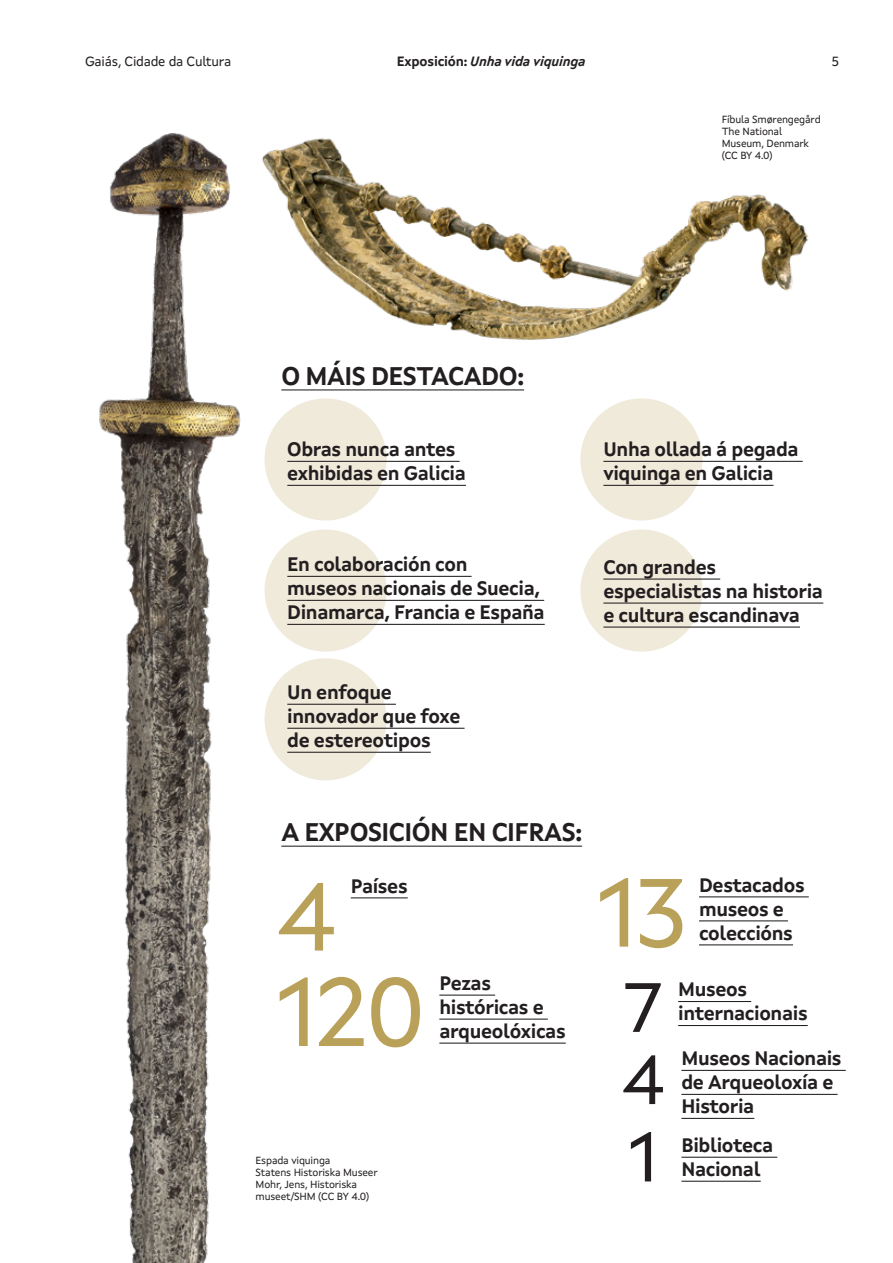
<style>
.page{position:relative;width:893px;height:1263px;background:#fff}
.page>*{position:absolute;margin:0;border:0;box-sizing:border-box;transform-origin:0 0}
.Txt_bloques{font:97.95px "Xunta Sans";color:#baa159}
.Txt_bloques-2{font:70.65px "Xunta Sans";color:#231f20}
.tit_mays_subra{font:700 25.5px "Xunta Sans";letter-spacing:-.02em;color:#231f20}
.ladillo_peq{font:700 19.5px/24px "Xunta Sans";letter-spacing:-.02em;color:#231f20}
.t1{font:italic 700 13.5px "Xunta Sans";letter-spacing:-.015em;color:#231f20}
.t2{font:13.5px "Xunta Sans";letter-spacing:-.015em;color:#231f20}
.Pe_de_foto_-_s_salto{font:10.5px/12px "Xunta Sans";letter-spacing:-.015em;color:#231f20}
.s1{font-style:normal}
</style>
<div class="page">
<div style="left:265px;top:398px;width:122px;height:122px;background:#f0eadb;border-radius:50%"></div>
<div style="left:265px;top:529px;width:122px;height:123px;background:#f0eadb;border-radius:50%"></div>
<div style="left:265px;top:658px;width:122px;height:122px;background:#f0eadb;border-radius:50%"></div>
<div style="left:580px;top:398px;width:122px;height:122px;background:#f0eadb;border-radius:50%"></div>
<div style="left:580px;top:529px;width:122px;height:123px;background:#f0eadb;border-radius:50%"></div>
<img style="left:99px;top:133px;width:142px;height:1130px">
<img style="left:262px;top:138px;width:547px;height:202px">
<hr style="left:351px;top:897px;width:57px;height:1px;background:#231f20">
<hr style="left:439px;top:994px;width:56px;height:2px;background:#231f20">
<hr style="left:439px;top:1018px;width:109px;height:2px;background:#231f20">
<hr style="left:439px;top:1042px;width:127px;height:2px;background:#231f20">
<hr style="left:681px;top:1070px;width:165px;height:1px;background:#231f20">
<hr style="left:681px;top:1094px;width:156px;height:1px;background:#231f20">
<hr style="left:681px;top:1118px;width:73px;height:1px;background:#231f20">
<hr style="left:681px;top:1157px;width:96px;height:1px;background:#231f20">
<hr style="left:681px;top:1181px;width:80px;height:1px;background:#231f20">
<hr style="left:678px;top:1001px;width:73px;height:1px;background:#231f20">
<hr style="left:678px;top:1025px;width:130px;height:1px;background:#231f20">
<hr style="left:699px;top:896px;width:110px;height:1px;background:#231f20">
<hr style="left:699px;top:920px;width:89px;height:1px;background:#231f20">
<hr style="left:699px;top:944px;width:94px;height:1px;background:#231f20">
<hr style="left:281px;top:389px;width:243px;height:1px;background:#231f20">
<hr style="left:281px;top:846px;width:301px;height:1px;background:#231f20">
<hr style="left:287px;top:461px;width:173px;height:1px;background:#231f20">
<hr style="left:287px;top:485px;width:179px;height:1px;background:#231f20">
<hr style="left:603px;top:461px;width:200px;height:1px;background:#231f20">
<hr style="left:603px;top:485px;width:170px;height:1px;background:#231f20">
<hr style="left:603px;top:578px;width:117px;height:2px;background:#231f20">
<hr style="left:603px;top:602px;width:220px;height:2px;background:#231f20">
<hr style="left:603px;top:626px;width:197px;height:2px;background:#231f20">
<hr style="left:287px;top:704px;width:109px;height:1px;background:#231f20">
<hr style="left:287px;top:728px;width:178px;height:1px;background:#231f20">
<hr style="left:287px;top:752px;width:144px;height:1px;background:#231f20">
<hr style="left:287px;top:576px;width:185px;height:1px;background:#231f20">
<hr style="left:287px;top:600px;width:257px;height:1px;background:#231f20">
<hr style="left:287px;top:624px;width:258px;height:1px;background:#231f20">
<p class="t2" style="left:85px;top:53px;width:148px">Gaiás, Cidade da Cultura</p>
<p class="t1" style="left:397px;top:53px;width:190px"><span class="s1">Exposición:</span> Unha vida viquinga</p>
<p class="t2" style="left:832px;top:53px;width:9px">5</p>
<p class="tit_mays_subra" style="left:281px;top:360px;width:244px">O MÁIS DESTACADO:</p>
<p class="Pe_de_foto_-_s_salto" style="left:722px;top:113px;width:101px">Fíbula Smørengegård</p>
<p class="Pe_de_foto_-_s_salto" style="left:722px;top:125px;width:89px">The National<br>Museum, Denmark</p>
<p class="Pe_de_foto_-_s_salto" style="left:722px;top:149px;width:52px">(CC BY 4.0)</p>
<p class="ladillo_peq" style="left:287px;top:437px;width:180px">Obras nunca antes exhibidas en Galicia</p>
<p class="ladillo_peq" style="left:603px;top:437px;width:197px">Unha ollada á pegada viquinga en Galicia</p>
<p class="ladillo_peq" style="left:287px;top:552px;width:259px">En colaboración con<br>museos nacionais de Suecia,<br>Dinamarca, Francia e España</p>
<p class="ladillo_peq" style="left:287px;top:680px;width:175px">Un enfoque innovador que foxe de estereotipos</p>
<p class="ladillo_peq" style="left:603px;top:555px;width:221px">Con grandes especialistas na historia e cultura escandinava</p>
<p class="tit_mays_subra" style="left:281px;top:817px;width:302px">A EXPOSICIÓN EN CIFRAS:</p>
<p class="ladillo_peq" style="left:699px;top:873px;width:107px">Destacados museos e coleccións</p>
<p class="ladillo_peq" style="left:351px;top:874px;width:58px">Países</p>
<p class="Txt_bloques" style="left:597px;top:853px;width:91px">13</p>
<p class="Txt_bloques" style="left:277px;top:857px;width:61px">4</p>
<p class="Txt_bloques" style="left:277px;top:953px;width:150px">120</p>
<p class="Txt_bloques-2" style="left:625px;top:965px;width:39px">7</p>
<p class="Txt_bloques-2" style="left:622px;top:1037px;width:44px">4</p>
<p class="ladillo_peq" style="left:439px;top:971px;width:128px">Pezas históricas e arqueolóxicas</p>
<p class="ladillo_peq" style="left:678px;top:977px;width:131px">Museos internacionais</p>
<p class="ladillo_peq" style="left:681px;top:1046px;width:162px">Museos Nacionais de Arqueoloxía e<br>Historia</p>
<p class="ladillo_peq" style="left:681px;top:1133px;width:93px">Biblioteca<br>Nacional</p>
<p class="Txt_bloques-2" style="left:629px;top:1114px;width:31px">1</p>
<p class="Pe_de_foto_-_s_salto" style="left:256px;top:1154px;width:76px">Espada viquinga</p>
<p class="Pe_de_foto_-_s_salto" style="left:256px;top:1166px;width:124px">Statens Historiska Museer</p>
<p class="Pe_de_foto_-_s_salto" style="left:256px;top:1178px;width:115px">Mohr, Jens, Historiska museet/SHM (CC BY 4.0)</p>
</div>
